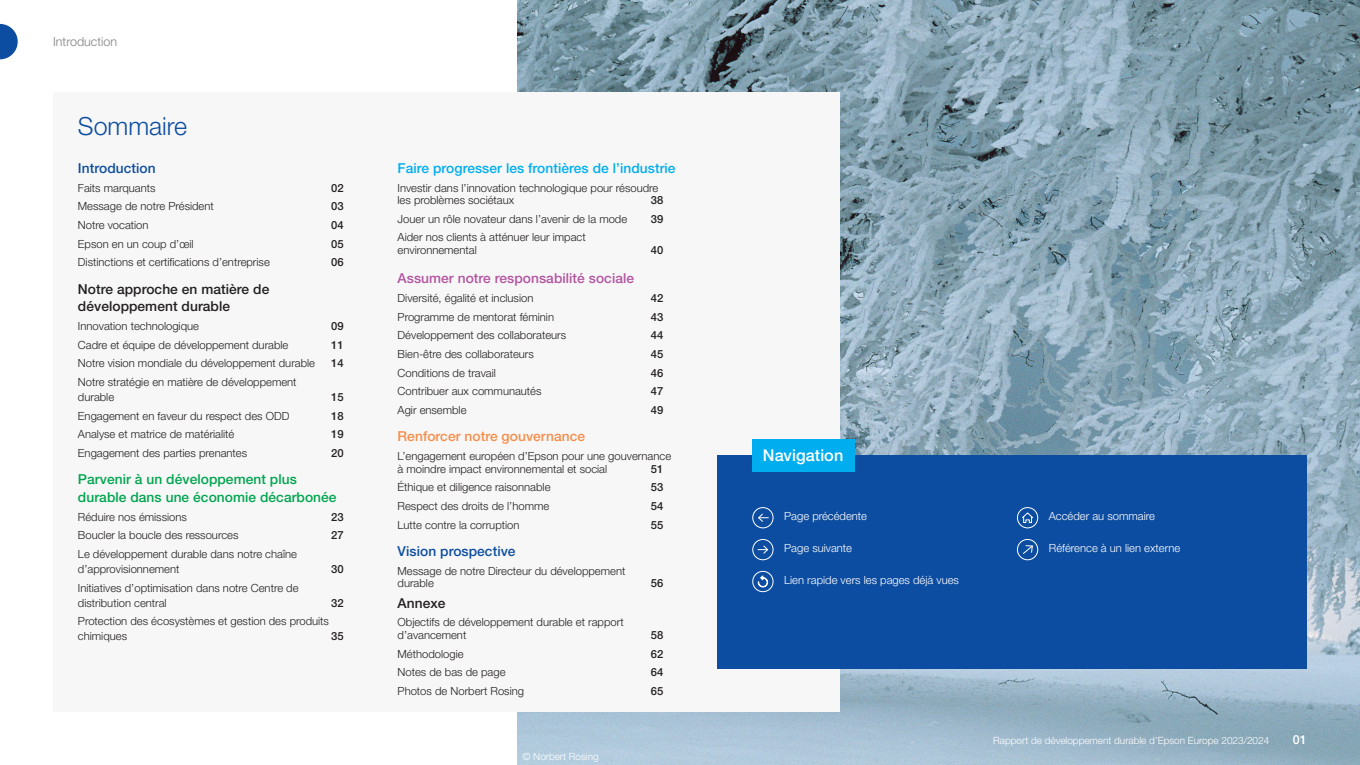
<style>
.page{position:relative;width:1360px;height:765px;background:#fff}
.page>*{position:absolute;margin:0;border:0;box-sizing:border-box;transform-origin:0 0}
.t1{font:300 25px "Helvetica Neue LT Std";color:#0d4da1}
.H2-bold{font:500 16.25px "Helvetica Neue LT Std";letter-spacing:.005em;color:#fff}
.t2{font:500 13.75px/17.5px "Helvetica Neue LT Std";letter-spacing:.005em;color:#00a54f}
.t3{font:500 13.75px/17.5px "Helvetica Neue LT Std";letter-spacing:.005em;color:#231f20}
.t4{font:500 13.75px "Helvetica Neue LT Std";letter-spacing:.005em;color:#00aeef}
.t5{font:500 13.75px "Helvetica Neue LT Std";letter-spacing:.005em;color:#b254a1}
.t6{font:500 13.75px "Helvetica Neue LT Std";letter-spacing:.005em;color:#0d4da1}
.t7{font:500 13.75px "Helvetica Neue LT Std";letter-spacing:.005em;color:#f68d4a}
.t8{font:300 12.5px "Helvetica Neue LT Std";color:#828283}
.t9{font:500 12.5px "Helvetica Neue LT Std";color:#fff}
.body{font:300 11.25px/12.5px "Helvetica Neue LT Std";color:#231f20}
.body-2{font:300 11.25px "Helvetica Neue LT Std";color:#fff}
.body-3{font:500 11.25px "Helvetica Neue LT Std";color:#231f20}
.t10{font:300 10px "Helvetica Neue LT Std";color:#fff}
</style>
<div class="page">
<img style="left:517px;top:0;width:843px;height:765px">
<div style="left:53px;top:92px;width:787px;height:620px;background:#f7f7f7"></div>
<div style="left:717px;top:455px;width:590px;height:214px;background:#0d4da1"></div>
<div style="left:752px;top:507px;width:21px;height:21px;border:1px solid #fff;border-radius:50%"></div>
<svg style="left:758px;top:513px;width:10px;height:9px"></svg>
<div style="left:752px;top:539px;width:21px;height:21px;border:1px solid #fff;border-radius:50%"></div>
<svg style="left:758px;top:545px;width:11px;height:9px"></svg>
<div style="left:752px;top:571px;width:21px;height:21px;border:1px solid #fff;border-radius:50%"></div>
<svg style="left:758px;top:575px;width:10px;height:13px"></svg>
<div style="left:1017px;top:507px;width:21px;height:21px;border:1px solid #fff;border-radius:50%"></div>
<svg style="left:1022px;top:512px;width:12px;height:12px"></svg>
<div style="left:1017px;top:539px;width:21px;height:21px;border:1px solid #fff;border-radius:50%"></div>
<svg style="left:1023px;top:545px;width:10px;height:9px"></svg>
<div style="left:752px;top:439px;width:103px;height:33px;background:#00aeef"></div>
<svg style="left:0;top:24px;width:18px;height:35px"></svg>
<p class="t8" style="left:53px;top:34px;width:65px">Introduction</p>
<p class="t1" style="left:78px;top:111px;width:111px">Sommaire</p>
<h3 class="t6" style="left:78px;top:160px;width:79px">Introduction</h3>
<p class="body" style="left:78px;top:181px;width:79px">Faits marquants</p>
<p class="body-3" style="left:331px;top:181px;width:14px">02</p>
<p class="body" style="left:78px;top:200px;width:137px">Message de notre Président</p>
<p class="body-3" style="left:331px;top:200px;width:14px">03</p>
<p class="body" style="left:78px;top:218px;width:72px">Notre vocation</p>
<p class="body-3" style="left:331px;top:218px;width:14px">04</p>
<p class="body" style="left:78px;top:237px;width:117px">Epson en un coup d’œil</p>
<p class="body-3" style="left:331px;top:237px;width:14px">05</p>
<p class="body" style="left:78px;top:256px;width:193px">Distinctions et certifications d’entreprise</p>
<p class="body-3" style="left:331px;top:256px;width:14px">06</p>
<h3 class="t3" style="left:78px;top:280px;width:193px">Notre approche en matière de développement durable</h3>
<p class="body" style="left:78px;top:319px;width:123px">Innovation technologique</p>
<p class="body-3" style="left:331px;top:319px;width:14px">09</p>
<p class="body" style="left:78px;top:338px;width:212px">Cadre et équipe de développement durable</p>
<p class="body-3" style="left:331px;top:338px;width:14px">11</p>
<p class="body" style="left:78px;top:357px;width:239px">Notre vision mondiale du développement durable</p>
<p class="body-3" style="left:331px;top:357px;width:14px">14</p>
<p class="body" style="left:78px;top:374px;width:220px;line-height:15px">Notre stratégie en matière de développement durable</p>
<p class="body-3" style="left:331px;top:390px;width:14px">15</p>
<p class="body" style="left:78px;top:409px;width:213px">Engagement en faveur du respect des ODD</p>
<p class="body-3" style="left:331px;top:409px;width:14px">18</p>
<p class="body" style="left:78px;top:428px;width:158px">Analyse et matrice de matérialité</p>
<p class="body-3" style="left:331px;top:428px;width:14px">19</p>
<p class="body" style="left:78px;top:446px;width:171px">Engagement des parties prenantes</p>
<p class="body-3" style="left:331px;top:446px;width:14px">20</p>
<h3 class="t2" style="left:78px;top:471px;width:260px">Parvenir à un développement plus durable dans une économie décarbonée</h3>
<p class="body" style="left:78px;top:510px;width:110px">Réduire nos émissions</p>
<p class="body-3" style="left:331px;top:510px;width:14px">23</p>
<p class="body" style="left:78px;top:529px;width:162px">Boucler la boucle des ressources</p>
<p class="body-3" style="left:331px;top:529px;width:14px">27</p>
<p class="body" style="left:78px;top:546px;width:221px;line-height:15px">Le développement durable dans notre chaîne d’approvisionnement</p>
<p class="body-3" style="left:331px;top:562px;width:14px">30</p>
<p class="body" style="left:78px;top:580px;width:222px;line-height:15px">Initiatives d’optimisation dans notre Centre de distribution central</p>
<p class="body-3" style="left:331px;top:596px;width:14px">32</p>
<p class="body" style="left:78px;top:614px;width:253px;line-height:15px">Protection des écosystèmes et gestion des produits chimiques</p>
<p class="body-3" style="left:331px;top:630px;width:14px">35</p>
<h3 class="t4" style="left:398px;top:160px;width:280px">Faire progresser les frontières de l’industrie</h3>
<p class="body" style="left:398px;top:181px;width:262px">Investir dans l’innovation technologique pour résoudre les problèmes sociétaux</p>
<p class="body-3" style="left:651px;top:193px;width:14px">38</p>
<p class="body" style="left:398px;top:212px;width:231px">Jouer un rôle novateur dans l’avenir de la mode</p>
<p class="body-3" style="left:651px;top:212px;width:14px">39</p>
<p class="body" style="left:398px;top:231px;width:190px">Aider nos clients à atténuer leur impact environnemental</p>
<p class="body-3" style="left:651px;top:243px;width:14px">40</p>
<h3 class="t5" style="left:398px;top:270px;width:238px">Assumer notre responsabilité sociale</h3>
<p class="body" style="left:398px;top:291px;width:137px">Diversité, égalité et inclusion</p>
<p class="body-3" style="left:651px;top:291px;width:14px">42</p>
<p class="body" style="left:398px;top:310px;width:158px">Programme de mentorat féminin</p>
<p class="body-3" style="left:651px;top:310px;width:14px">43</p>
<p class="body" style="left:398px;top:329px;width:170px">Développement des collaborateurs</p>
<p class="body-3" style="left:651px;top:329px;width:14px">44</p>
<p class="body" style="left:398px;top:347px;width:138px">Bien-être des collaborateurs</p>
<p class="body-3" style="left:651px;top:347px;width:14px">45</p>
<p class="body" style="left:398px;top:366px;width:100px">Conditions de travail</p>
<p class="body-3" style="left:651px;top:366px;width:14px">46</p>
<p class="body" style="left:398px;top:385px;width:145px">Contribuer aux communautés</p>
<p class="body-3" style="left:651px;top:384px;width:14px">47</p>
<p class="body" style="left:398px;top:403px;width:70px">Agir ensemble</p>
<p class="body-3" style="left:651px;top:403px;width:14px">49</p>
<h3 class="t7" style="left:398px;top:428px;width:189px">Renforcer notre gouvernance</h3>
<p class="body" style="left:398px;top:450px;width:275px">L’engagement européen d’Epson pour une gouvernance à moindre impact environnemental et social</p>
<p class="body-3" style="left:651px;top:462px;width:14px">51</p>
<p class="body" style="left:398px;top:481px;width:154px">Éthique et diligence raisonnable</p>
<p class="body-3" style="left:651px;top:481px;width:14px">53</p>
<p class="body" style="left:398px;top:499px;width:153px">Respect des droits de l’homme</p>
<p class="body-3" style="left:651px;top:499px;width:14px">54</p>
<p class="body" style="left:398px;top:518px;width:123px">Lutte contre la corruption</p>
<p class="body-3" style="left:651px;top:518px;width:14px">55</p>
<h3 class="t6" style="left:398px;top:543px;width:119px">Vision prospective</h3>
<p class="body" style="left:398px;top:564px;width:229px">Message de notre Directeur du développement durable</p>
<p class="body-3" style="left:651px;top:577px;width:14px">56</p>
<h3 class="t3" style="left:398px;top:594px;width:49px">Annexe</h3>
<p class="body" style="left:398px;top:616px;width:228px">Objectifs de développement durable et rapport d’avancement</p>
<p class="body-3" style="left:651px;top:628px;width:14px">58</p>
<p class="body" style="left:398px;top:647px;width:68px">Méthodologie</p>
<p class="body-3" style="left:651px;top:647px;width:14px">62</p>
<p class="body" style="left:398px;top:666px;width:109px">Notes de bas de page</p>
<p class="body-3" style="left:651px;top:665px;width:14px">64</p>
<p class="body" style="left:398px;top:684px;width:128px">Photos de Norbert Rosing</p>
<p class="body-3" style="left:651px;top:684px;width:14px">65</p>
<p class="t10" style="left:522px;top:750px;width:78px">© Norbert Rosing</p>
<p class="H2-bold" style="left:763px;top:446px;width:82px">Navigation</p>
<p class="body-2" style="left:784px;top:510px;width:84px">Page précédente</p>
<p class="body-2" style="left:784px;top:541px;width:69px">Page suivante</p>
<p class="body-2" style="left:784px;top:573px;width:176px">Lien rapide vers les pages déjà vues</p>
<p class="body-2" style="left:1049px;top:510px;width:108px">Accéder au sommaire</p>
<p class="body-2" style="left:1049px;top:541px;width:133px">Référence à un lien externe</p>
<p class="t10" style="left:993px;top:734px;width:278px">Rapport de développement durable d’Epson Europe 2023/2024</p>
<p class="t9" style="left:1293px;top:732px;width:15px">01</p>
</div>
